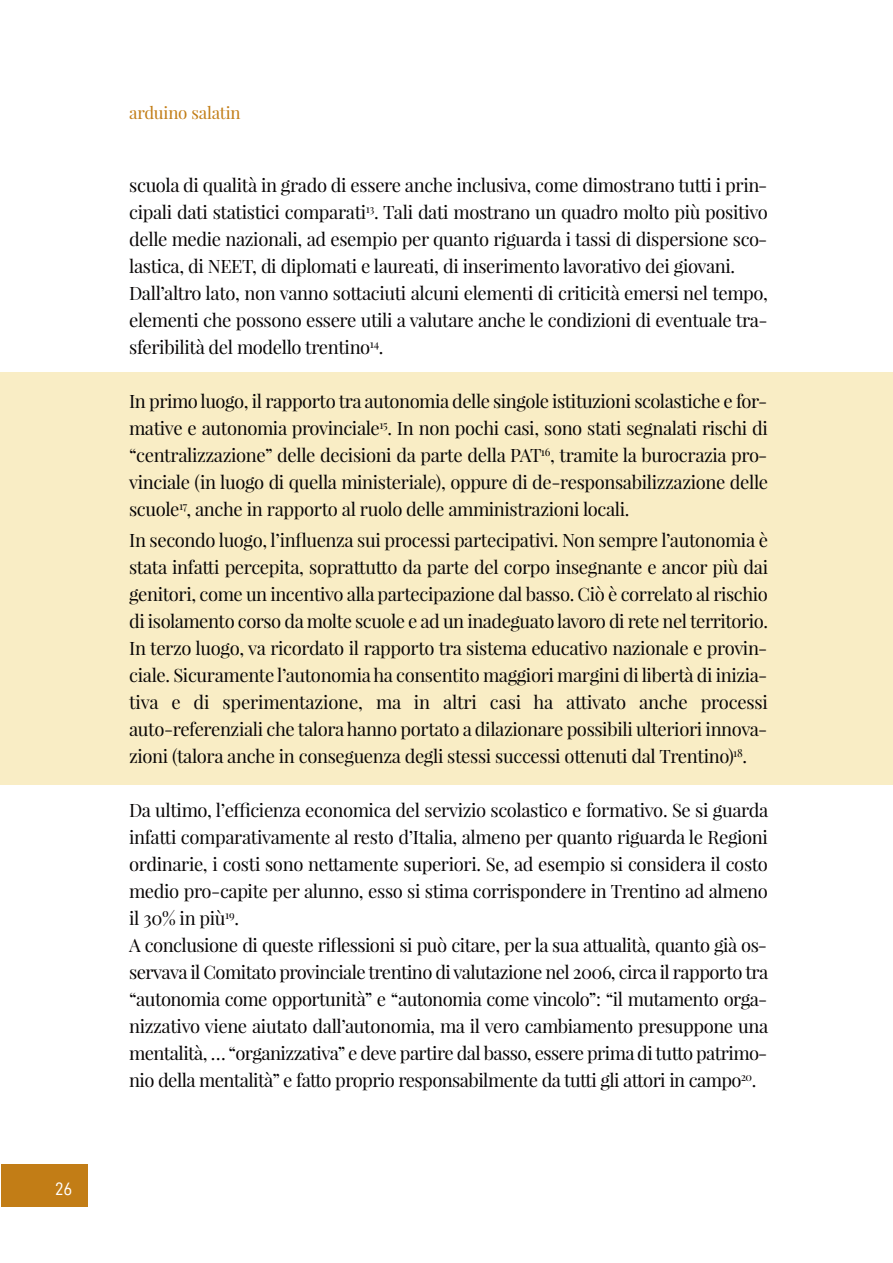
<style>
.page{position:relative;width:893px;height:1263px;background:#fff}
.page>*{position:absolute;margin:0;border:0;box-sizing:border-box;transform-origin:0 0}
.t1{font:18px/27px "Playfair Display";letter-spacing:-.025em;color:#080505;text-align:justify}
.t2{font:18px "D DIN";color:#fff}
.t3{font:16.5px "Playfair Display";letter-spacing:-.015em;color:#c27d16}
</style>
<div class="page">
<div style="left:0;top:373px;width:893px;height:412px;background:#f9edc5"></div>
<div style="left:2px;top:1165px;width:86px;height:42px;background:#c27d16"></div>
<p class="t2" style="left:55px;top:1180px;width:19px">26</p>
<p class="t3" style="left:129px;top:106px;width:113px">arduino salatin</p>
<p class="t1" style="left:129px;top:173px;width:640px">scuola di qualità in grado di essere anche inclusiva, come dimostrano tutti i prin&shy;cipali dati statistici comparati<sup>13</sup>. Tali dati mostrano un quadro molto più positivo delle medie nazionali, ad esempio per quanto riguarda i tassi di dispersione sco&shy;lastica, di NEET, di diplomati e laureati, di inserimento lavorativo dei giovani.</p>
<p class="t1" style="left:129px;top:281px;width:640px">Dall’altro lato, non vanno sottaciuti alcuni elementi di criticità emersi nel tempo, elementi che possono essere utili a valutare anche le condizioni di eventuale tra&shy;sferibilità del modello trentino<sup>14</sup>.</p>
<p class="t1" style="left:129px;top:389px;width:640px">In primo luogo, il rapporto tra autonomia delle singole istituzioni scolastiche e for&shy;mative e autonomia provinciale<sup>15</sup>. In non pochi casi, sono stati segnalati rischi di “centralizzazione” delle decisioni da parte della PAT<sup>16</sup>, tramite la burocrazia pro&shy;vinciale (in luogo di quella ministeriale), oppure di de-responsabilizzazione delle scuole<sup>17</sup>, anche in rapporto al ruolo delle amministrazioni locali.</p>
<p class="t1" style="left:129px;top:528px;width:640px">In secondo luogo, l’influenza sui processi partecipativi. Non sempre l’autonomia è stata infatti percepita, soprattutto da parte del corpo insegnante e ancor più dai genitori, come un incentivo alla partecipazione dal basso. Ciò è correlato al rischio di isolamento corso da molte scuole e ad un inadeguato lavoro di rete nel territorio.</p>
<p class="t1" style="left:129px;top:636px;width:640px">In terzo luogo, va ricordato il rapporto tra sistema educativo nazionale e provin&shy;ciale. Sicuramente l’autonomia ha consentito maggiori margini di libertà di inizia&shy;tiva e di sperimentazione, ma in altri casi ha attivato anche processi auto-referenziali che talora hanno portato a dilazionare possibili ulteriori innova&shy;zioni (talora anche in conseguenza degli stessi successi ottenuti dal Trentino)<sup>18</sup>.</p>
<p class="t1" style="left:129px;top:798px;width:641px">Da ultimo, l’efficienza economica del servizio scolastico e formativo. Se si guarda infatti comparativamente al resto d’Italia, almeno per quanto riguarda le Regioni ordinarie, i costi sono nettamente superiori. Se, ad esempio si considera il costo medio pro-capite per alunno, esso si stima corrispondere in Trentino ad almeno il 30% in più<sup>19</sup>.</p>
<p class="t1" style="left:129px;top:933px;width:641px">A conclusione di queste riflessioni si può citare, per la sua attualità, quanto già os&shy;servava il Comitato provinciale trentino di valutazione nel 2006, circa il rapporto tra “autonomia come opportunità” e “autonomia come vincolo”: “il mutamento orga&shy;nizzativo viene aiutato dall’autonomia, ma il vero cambiamento presuppone una mentalità, … “organizzativa” e deve partire dal basso, essere prima di tutto patrimo&shy;nio della mentalità” e fatto proprio responsabilmente da tutti gli attori in campo<sup>20</sup>.</p>
</div>
